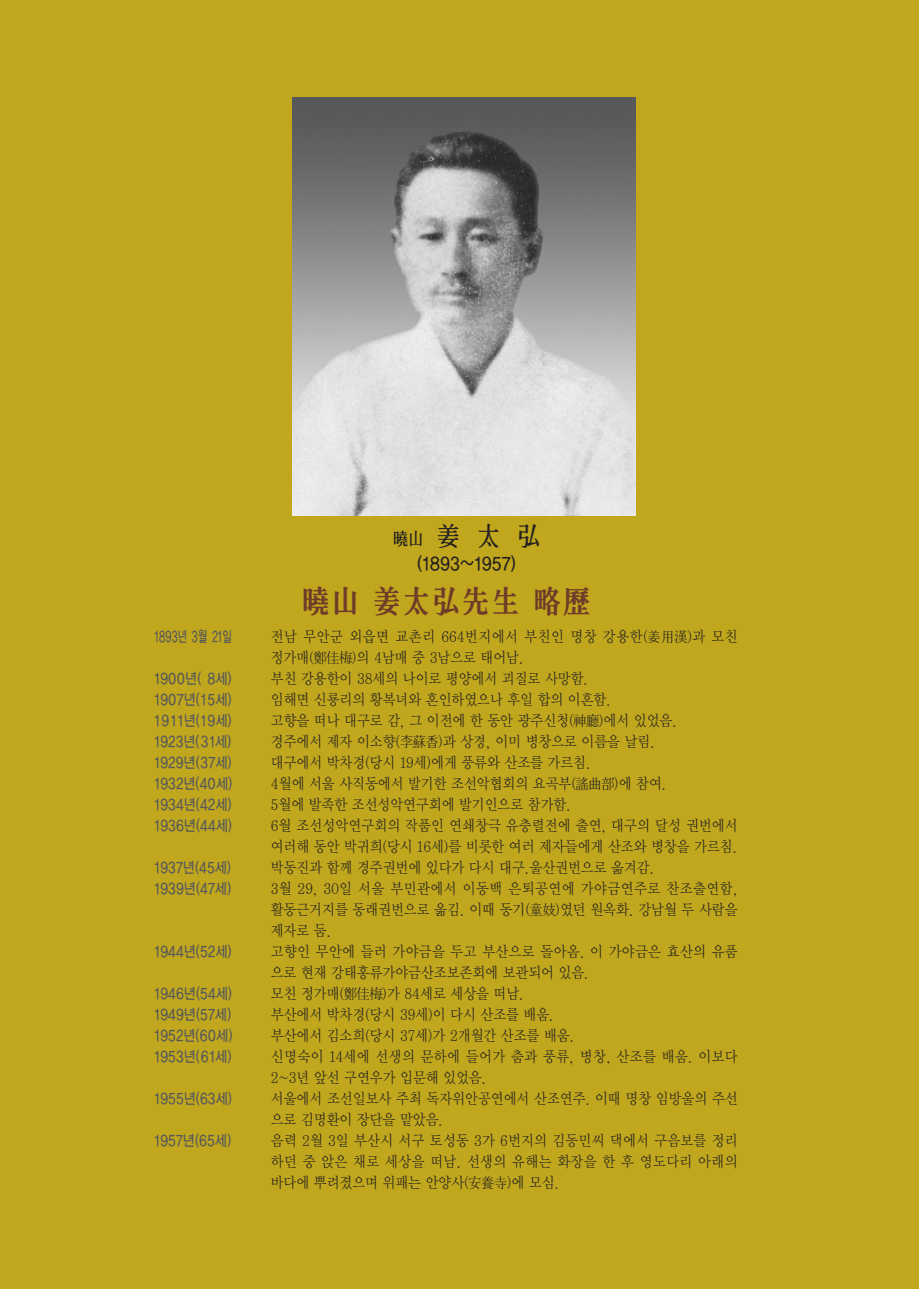
<style>
.page{position:relative;width:919px;height:1289px;background:#fff}
.page>*{position:absolute;margin:0;border:0;box-sizing:border-box;transform-origin:0 0}
.t1{font:33px "Y Mj O15";color:#6e3c29;scale:.9 1}
.t2{font:27px "Y Mj O14";color:#231f20;scale:.9 1}
.t3{font:18px "YGO13";letter-spacing:-.05em;color:#231f20;scale:.9 1}
.t4{font:15px/21px "Y Mj O12";letter-spacing:-.05em;color:#231f20;scale:.9 1}
.t5{font:15px "YGO13";letter-spacing:-.05em;color:#57585a;scale:.85 1}
.t6{font:15px/21px "Y Mj O12";letter-spacing:-.025em;color:#231f20;scale:.9 1}
.t7{font:15px/21px "Y Mj O12";letter-spacing:-.005em;color:#231f20;scale:.9 1}
.t8{font:15px/21px "Y Mj O12";letter-spacing:-.02em;color:#231f20;scale:.9 1}
.t9{font:15px "YGO13";letter-spacing:-.05em;color:#57585a;scale:.67 1}
.t10{font:15px "YGO13";letter-spacing:.035em;color:#57585a;scale:.85 1}
.s1{font-size:18px}
</style>
<div class="page">
<div style="left:906px;top:0;width:12px;height:1288px;background:#c0a71d"></div>
<div style="left:0;top:0;width:906px;height:1288px;background:#c0a71d"></div>
<img style="left:292px;top:98px;width:344px;height:417px">
<h2 class="t2" style="left:392px;top:518px;width:166px"><span class="s1">曉山</span>姜太弘</h2>
<p class="t3" style="left:417px;top:552px;width:112px">(1893~1957)</p>
<h1 class="t1" style="left:301px;top:580px;width:324px">曉山姜太弘先生略歷</h1>
<p class="t9" style="left:154px;top:627px;width:118px">1893년 3월 21일</p>
<p class="t7" style="left:270px;top:626px;width:521px">전남 무안군 외읍면 교촌리 664번지에서 부친인 명창 강용한(姜用漢)과 모친 정가매(鄭佳梅)의 4남매 중 3남으로 태어남.</p>
<p class="t5" style="left:154px;top:669px;width:93px">1900년( 8세)</p>
<p class="t4" style="left:270px;top:668px;width:355px">부친 강용한이 38세의 나이로 평양에서 괴질로 사망함.</p>
<p class="t5" style="left:154px;top:690px;width:93px">1907년(15세)</p>
<p class="t4" style="left:270px;top:689px;width:380px">임해면 신룡리의 황복녀와 혼인하였으나 후일 합의 이혼함.</p>
<p class="t10" style="left:154px;top:711px;width:93px">1911년(19세)</p>
<p class="t4" style="left:270px;top:710px;width:453px">고향을 떠나 대구로 감, 그 이전에 한 동안 광주신청(神廳)에서 있었음.</p>
<p class="t5" style="left:154px;top:732px;width:93px">1923년(31세)</p>
<p class="t4" style="left:270px;top:731px;width:429px">경주에서 제자 이소향(李蘇香)과 상경, 이미 병창으로 이름을 날림.</p>
<p class="t5" style="left:154px;top:753px;width:93px">1929년(37세)</p>
<p class="t4" style="left:270px;top:752px;width:358px">대구에서 박차경(당시 19세)에게 풍류와 산조를 가르침.</p>
<p class="t5" style="left:154px;top:774px;width:94px">1932년(40세)</p>
<p class="t4" style="left:270px;top:773px;width:442px">4월에 서울 사직동에서 발기한 조선악협회의 요곡부(謠曲部)에 참여.</p>
<p class="t5" style="left:154px;top:795px;width:93px">1934년(42세)</p>
<p class="t4" style="left:270px;top:794px;width:336px">5월에 발족한 조선성악연구회에 발기인으로 참가함.</p>
<p class="t5" style="left:154px;top:816px;width:93px">1936년(44세)</p>
<p class="t4" style="left:270px;top:815px;width:521px">6월 조선성악연구회의 작품인 연쇄창극 유충렬전에 출연, 대구의 달성 권번에서 여러해 동안 박귀희(당시 16세)를 비롯한 여러 제자들에게 산조와 병창을 가르침.</p>
<p class="t5" style="left:154px;top:858px;width:92px">1937년(45세)</p>
<p class="t4" style="left:270px;top:857px;width:428px">박동진과 함께 경주권번에 있다가 다시 대구.울산권번으로 옮겨감.</p>
<p class="t5" style="left:154px;top:879px;width:92px">1939년(47세)</p>
<p class="t4" style="left:270px;top:878px;width:521px;text-align:justify">3월 29, 30일 서울 부민관에서 이동백 은퇴공연에 가야금연주로 찬조출연함, 활동근거지를 동래권번으로 옮김. 이때 동기(童妓)였던 원옥화. 강남월 두 사람을 제자로 둠.</p>
<p class="t5" style="left:154px;top:942px;width:93px">1944년(52세)</p>
<p class="t6" style="left:270px;top:941px;width:521px">고향인 무안에 들러 가야금을 두고 부산으로 돌아옴. 이 가야금은 효산의 유품 으로 현재 강태홍류가야금산조보존회에 보관되어 있음.</p>
<p class="t5" style="left:154px;top:984px;width:93px">1946년(54세)</p>
<p class="t4" style="left:270px;top:983px;width:283px">모친 정가매(鄭佳梅)가 84세로 세상을 떠남.</p>
<p class="t5" style="left:154px;top:1005px;width:92px">1949년(57세)</p>
<p class="t4" style="left:270px;top:1004px;width:317px">부산에서 박차경(당시 39세)이 다시 산조를 배움.</p>
<p class="t5" style="left:154px;top:1026px;width:94px">1952년(60세)</p>
<p class="t4" style="left:270px;top:1025px;width:339px">부산에서 김소희(당시 37세)가 2개월간 산조를 배움.</p>
<p class="t5" style="left:154px;top:1047px;width:93px">1953년(61세)</p>
<p class="t8" style="left:270px;top:1046px;width:521px">신명숙이 14세에 선생의 문하에 들어가 춤과 풍류, 병창, 산조를 배움. 이보다<br>2~3년 앞선 구연우가 입문해 있었음.</p>
<p class="t5" style="left:154px;top:1089px;width:93px">1955년(63세)</p>
<p class="t4" style="left:270px;top:1088px;width:521px">서울에서 조선일보사 주최 독자위안공연에서 산조연주. 이때 명창 임방울의 주선 으로 김명환이 장단을 맡았음.</p>
<p class="t5" style="left:154px;top:1131px;width:92px">1957년(65세)</p>
<p class="t4" style="left:270px;top:1130px;width:521px;text-align:justify">음력 2월 3일 부산시 서구 토성동 3가 6번지의 김동민씨 댁에서 구음보를 정리 하던 중 앉은 채로 세상을 떠남. 선생의 유해는 화장을 한 후 영도다리 아래의 바다에 뿌려졌으며 위패는 안양사(安養寺)에 모심.</p>
</div>
